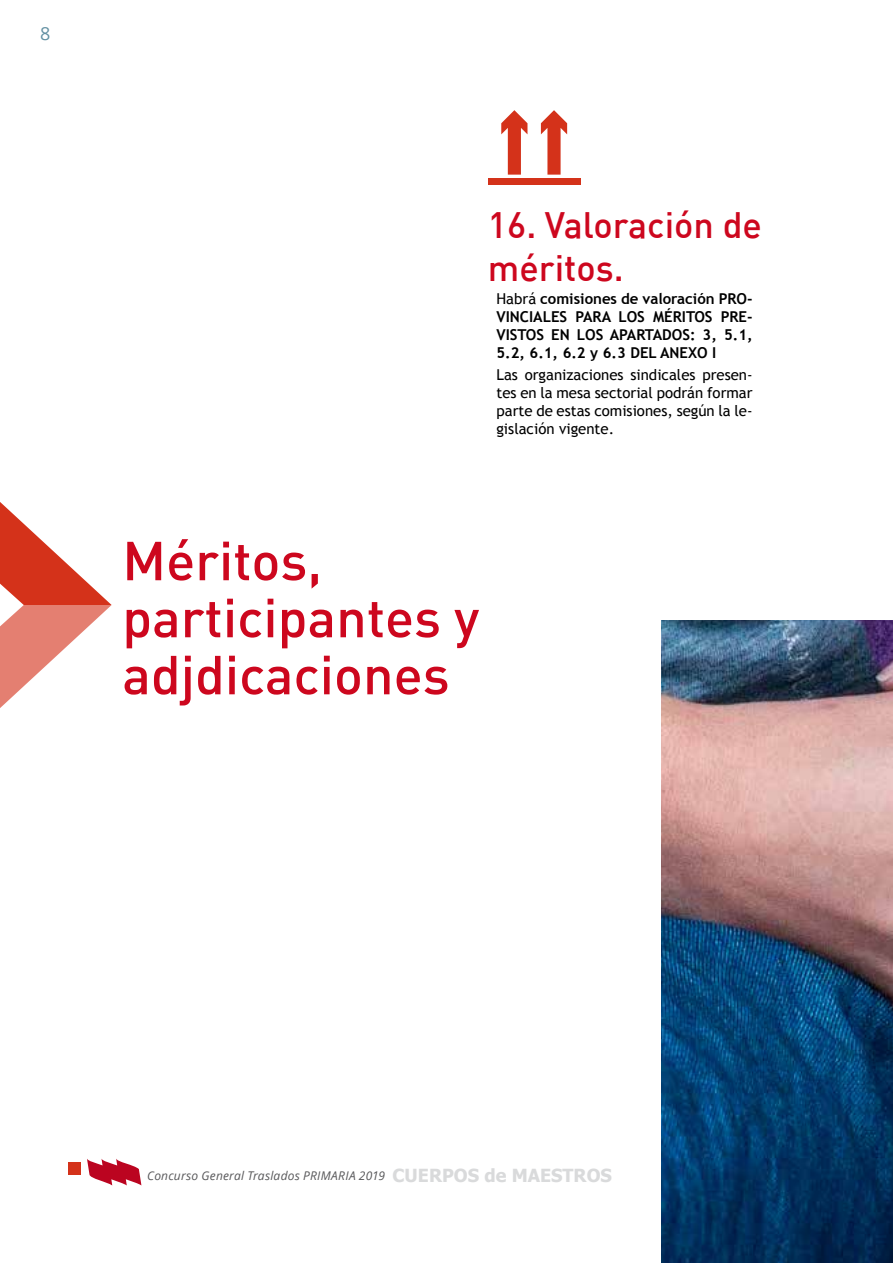
<style>
.page{position:relative;width:893px;height:1263px;background:#fff}
.page>*{position:absolute;margin:0;border:0;box-sizing:border-box;transform-origin:0 0}
.t1{font:500 54px/57px "DIN";color:#cd071e}
.t2{font:500 36px/43.2px "DIN";color:#cd071e}
.t3{font:18px "Open Sans";color:#6290a2}
.t4{font:15px/18px "Trebuchet MS";color:#000;text-align:justify}
.t5{font:700 15px/18px "Trebuchet MS";color:#000;text-align:justify}
.t6{font:italic 12px "Open Sans";letter-spacing:.02em;color:#58585a}
.s1{font-weight:400}
.s2{font-family:"Tahoma";font-weight:700;font-style:normal;font-size:18px;color:#d9dadb}
</style>
<div class="page">
<svg style="left:87px;top:1159px;width:54px;height:26px"></svg>
<img style="left:661px;top:621px;width:232px;height:642px">
<div style="left:68px;top:1162px;width:13px;height:13px;background:#d4321a"></div>
<svg style="left:0;top:502px;width:112px;height:206px"></svg>
<div style="left:488px;top:178px;width:92px;height:7px;background:#d4321a"></div>
<svg style="left:501px;top:110px;width:26px;height:65px"></svg>
<svg style="left:541px;top:110px;width:26px;height:65px"></svg>
<p class="t3" style="left:40px;top:21px;width:12px">8</p>
<h2 class="t2" style="left:488px;top:202px;width:275px">16. Valoración de méritos.</h2>
<p class="t5" style="left:496px;top:289px;width:258px"><span class="s1">Habrá</span> comisiones de valoración PRO-VINCIALES PARA LOS MÉRITOS PRE-VISTOS EN LOS APARTADOS: 3, 5.1, 5.2, 6.1, 6.2 y 6.3 DEL ANEXO I</p>
<p class="t4" style="left:496px;top:366px;width:258px">Las organizaciones sindicales presen&shy;tes en la mesa sectorial podrán formar parte de estas comisiones, según la le&shy;gislación vigente.</p>
<h1 class="t1" style="left:122px;top:530px;width:358px">Méritos, participantes y adjdicaciones</h1>
<p class="t6" style="left:147px;top:1167px;width:466px">Concurso General Traslados PRIMARIA 2019 <span class="s2">CUERPOS de MAESTROS</span></p>
</div>
